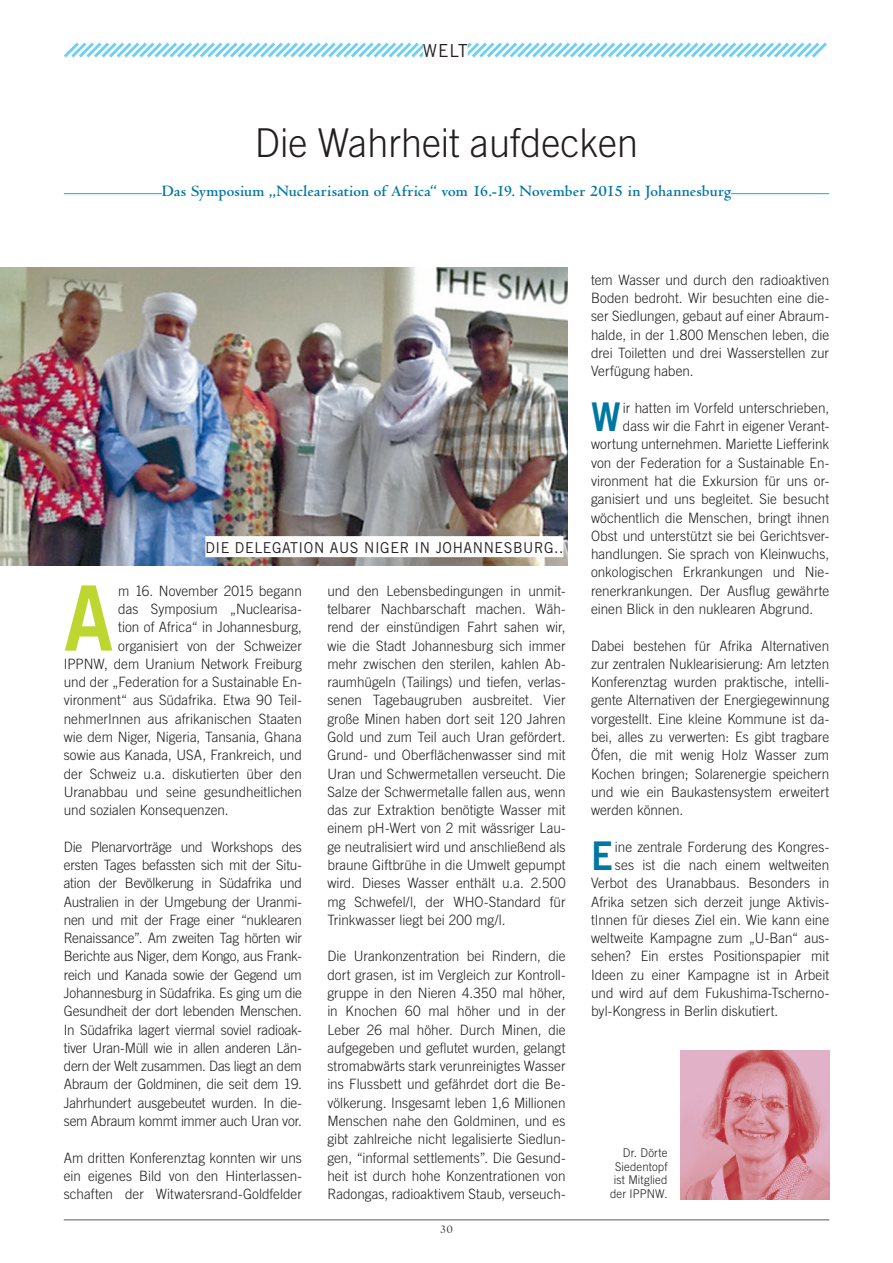
<style>
.page{position:relative;width:893px;height:1263px;background:#fff}
.page>*{position:absolute;margin:0;border:0;box-sizing:border-box;transform-origin:0 0}
.t1{font:90.15px "Trade Gothic LT Std Bd 2";color:#bed630;scale:.9 1}
.t2{font:300 39.75px "Trade Gothic LT Std";color:#231f20;scale:.95 1}
.t3{font:39.6px "Trade Gothic LT Std Bd 2";color:#0076a3;scale:.9 1}
.t4{font:18px "Trade Gothic LT Std";color:#231f20;scale:.95 1}
.t5{font:700 16.5px "Centaur MT Std";letter-spacing:.005em;color:#0076a3}
.t6{font:15px "Trade Gothic LT Std";letter-spacing:.04em;color:#231f20;scale:.95 1}
.t7{font:300 14.25px/18.3px "Trade Gothic LT Std";color:#231f20;text-align:justify;scale:.95 1}
.t8{font:300 12px/13.5px "Trade Gothic LT Std";letter-spacing:.01em;color:#231f20;text-align:right;scale:.95 1}
.t9{font:12px "Centaur MT Std";color:#231f20}
</style>
<div class="page">
<hr style="left:64px;top:1219px;width:765px;height:1px;background:#57585a">
<img style="left:0;top:268px;width:567px;height:298px">
<div style="left:205px;top:536px;width:358px;height:21px;background:#fff"></div>
<svg style="left:64px;top:42px;width:763px;height:16px"></svg>
<div style="left:423px;top:43px;width:45px;height:15px;background:#fff"></div>
<hr style="left:64px;top:193px;width:765px;height:1px;background:#00aeef">
<div style="left:162px;top:189px;width:569px;height:6px;background:#fff"></div>
<img style="left:680px;top:1050px;width:149px;height:149px">
<p class="t4" style="left:423px;top:39px;width:49px">WELT</p>
<h2 class="t2" style="left:255px;top:119px;width:405px">Die Wahrheit aufdecken</h2>
<p class="t5" style="left:162px;top:183px;width:571px">Das Symposium „Nuclearisation of Africa“ vom 16.-19. November 2015 in Johannesburg</p>
<p class="t6" style="left:205px;top:538px;width:378px">DIE DELEGATION AUS NIGER IN JOHANNESBURG..</p>
<h1 class="t1" style="left:64px;top:562px;width:57px">A</h1>
<p class="t7" style="left:118px;top:581px;width:195px">m 16. November 2015 begann</p>
<p class="t7" style="left:118px;top:600px;width:195px">das Symposium „Nuclearisa-</p>
<p class="t7" style="left:118px;top:618px;width:195px">tion of Africa“ in Johannesburg,</p>
<p class="t7" style="left:118px;top:636px;width:195px">organisiert von der Schweizer</p>
<p class="t7" style="left:64px;top:654px;width:252px">IPPNW, dem Uranium Network Freiburg</p>
<p class="t7" style="left:64px;top:673px;width:252px">und der „Federation for a Sustainable En-</p>
<p class="t7" style="left:64px;top:691px;width:252px">vironment“ aus Südafrika. Etwa 90 Teil-</p>
<p class="t7" style="left:64px;top:709px;width:252px">nehmerInnen aus afrikanischen Staaten</p>
<p class="t7" style="left:64px;top:728px;width:252px">wie dem Niger, Nigeria, Tansania, Ghana</p>
<p class="t7" style="left:64px;top:746px;width:252px">sowie aus Kanada, USA, Frankreich, und</p>
<p class="t7" style="left:64px;top:764px;width:252px">der Schweiz u.a. diskutierten über den</p>
<p class="t7" style="left:64px;top:782px;width:252px">Uranabbau und seine gesundheitlichen</p>
<p class="t7" style="left:64px;top:801px;width:175px">und sozialen Konsequenzen.</p>
<p class="t7" style="left:64px;top:837px;width:252px">Die Plenarvorträge und Workshops des ersten Tages befassten sich mit der Situ&shy;ation der Bevölkerung in Südafrika und Australien in der Umgebung der Uranmi&shy;nen und mit der Frage einer “nuklearen Renaissance”. Am zweiten Tag hörten wir Berichte aus Niger, dem Kongo, aus Frank&shy;reich und Kanada sowie der Gegend um Johannesburg in Südafrika. Es ging um die Gesundheit der dort lebenden Menschen.<br>In Südafrika lagert viermal soviel radioak&shy;tiver Uran-Müll wie in allen anderen Län&shy;dern der Welt zusammen. Das liegt an dem Abraum der Goldminen, die seit dem 19.<br>Jahrhundert ausgebeutet wurden. In die&shy;sem Abraum kommt immer auch Uran vor.</p>
<p class="t7" style="left:64px;top:1148px;width:252px">Am dritten Konferenztag konnten wir uns ein eigenes Bild von den Hinterlassen&shy;schaften der Witwatersrand-Goldfelder</p>
<p class="t7" style="left:327px;top:581px;width:252px">und den Lebensbedingungen in unmit&shy;telbarer Nachbarschaft machen. Wäh&shy;rend der einstündigen Fahrt sahen wir, wie die Stadt Johannesburg sich immer mehr zwischen den sterilen, kahlen Ab&shy;raumhügeln (Tailings) und tiefen, verlas&shy;senen Tagebaugruben ausbreitet. Vier große Minen haben dort seit 120 Jahren Gold und zum Teil auch Uran gefördert.<br>Grund- und Oberflächenwasser sind mit Uran und Schwermetallen verseucht. Die Salze der Schwermetalle fallen aus, wenn das zur Extraktion benötigte Wasser mit einem pH-Wert von 2 mit wässriger Lau&shy;ge neutralisiert wird und anschließend als braune Giftbrühe in die Umwelt gepumpt wird. Dieses Wasser enthält u.a. 2.500 mg Schwefel/l, der WHO-Standard für Trinkwasser liegt bei 200 mg/l.</p>
<p class="t7" style="left:327px;top:947px;width:252px">Die Urankonzentration bei Rindern, die dort grasen, ist im Vergleich zur Kontroll&shy;gruppe in den Nieren 4.350 mal höher, in Knochen 60 mal höher und in der Leber 26 mal höher. Durch Minen, die aufgegeben und geflutet wurden, gelangt stromabwärts stark verunreinigtes Wasser ins Flussbett und gefährdet dort die Be&shy;völkerung. Insgesamt leben 1,6 Millionen Menschen nahe den Goldminen, und es gibt zahlreiche nicht legalisierte Siedlun&shy;gen, “informal settlements”. Die Gesund&shy;heit ist durch hohe Konzentrationen von Radongas, radioaktivem Staub, verseuch-</p>
<p class="t9" style="left:440px;top:1222px;width:14px">30</p>
<p class="t7" style="left:591px;top:270px;width:252px">tem Wasser und durch den radioaktiven Boden bedroht. Wir besuchten eine die&shy;ser Siedlungen, gebaut auf einer Abraum&shy;halde, in der 1.800 Menschen leben, die drei Toiletten und drei Wasserstellen zur Verfügung haben.</p>
<h3 class="t3" style="left:591px;top:392px;width:34px">W</h3>
<p class="t7" style="left:623px;top:398px;width:219px">ir hatten im Vorfeld unterschrieben,</p>
<p class="t7" style="left:623px;top:417px;width:219px">dass wir die Fahrt in eigener Verant-</p>
<p class="t7" style="left:591px;top:435px;width:252px">wortung unternehmen. Mariette Liefferink</p>
<p class="t7" style="left:591px;top:453px;width:252px">von der Federation for a Sustainable En-</p>
<p class="t7" style="left:591px;top:472px;width:252px">vironment hat die Exkursion für uns or-</p>
<p class="t7" style="left:591px;top:490px;width:252px">ganisiert und uns begleitet. Sie besucht</p>
<p class="t7" style="left:591px;top:508px;width:252px">wöchentlich die Menschen, bringt ihnen</p>
<p class="t7" style="left:591px;top:526px;width:252px">Obst und unterstützt sie bei Gerichtsver-</p>
<p class="t7" style="left:591px;top:545px;width:252px">handlungen. Sie sprach von Kleinwuchs,</p>
<p class="t7" style="left:591px;top:563px;width:252px">onkologischen Erkrankungen und Nie-</p>
<p class="t7" style="left:591px;top:581px;width:252px">renerkrankungen. Der Ausflug gewährte</p>
<p class="t7" style="left:591px;top:600px;width:235px">einen Blick in den nuklearen Abgrund.</p>
<p class="t7" style="left:591px;top:636px;width:252px">Dabei bestehen für Afrika Alternativen zur zentralen Nuklearisierung: Am letzten Konferenztag wurden praktische, intelli&shy;gente Alternativen der Energiegewinnung vorgestellt. Eine kleine Kommune ist da&shy;bei, alles zu verwerten: Es gibt tragbare Öfen, die mit wenig Holz Wasser zum Kochen bringen; Solarenergie speichern und wie ein Baukastensystem erweitert werden können.</p>
<h3 class="t3" style="left:591px;top:831px;width:26px">E</h3>
<p class="t7" style="left:615px;top:837px;width:227px">ine zentrale Forderung des Kongres-</p>
<p class="t7" style="left:615px;top:856px;width:227px">ses ist die nach einem weltweiten</p>
<p class="t7" style="left:591px;top:874px;width:252px">Verbot des Uranabbaus. Besonders in</p>
<p class="t7" style="left:591px;top:892px;width:252px">Afrika setzen sich derzeit junge Aktivis-</p>
<p class="t7" style="left:591px;top:910px;width:252px">tInnen für dieses Ziel ein. Wie kann eine</p>
<p class="t7" style="left:591px;top:929px;width:252px">weltweite Kampagne zum „U-Ban“ aus-</p>
<p class="t7" style="left:591px;top:947px;width:252px">sehen? Ein erstes Positionspapier mit</p>
<p class="t7" style="left:591px;top:965px;width:252px">Ideen zu einer Kampagne ist in Arbeit</p>
<p class="t7" style="left:591px;top:984px;width:252px">und wird auf dem Fukushima-Tscherno-</p>
<p class="t7" style="left:591px;top:1002px;width:199px">byl-Kongress in Berlin diskutiert.</p>
<p class="t8" style="left:610px;top:1146px;width:62px">Dr. Dörte<br>Siedentopf ist Mitglied der IPPNW.</p>
</div>
